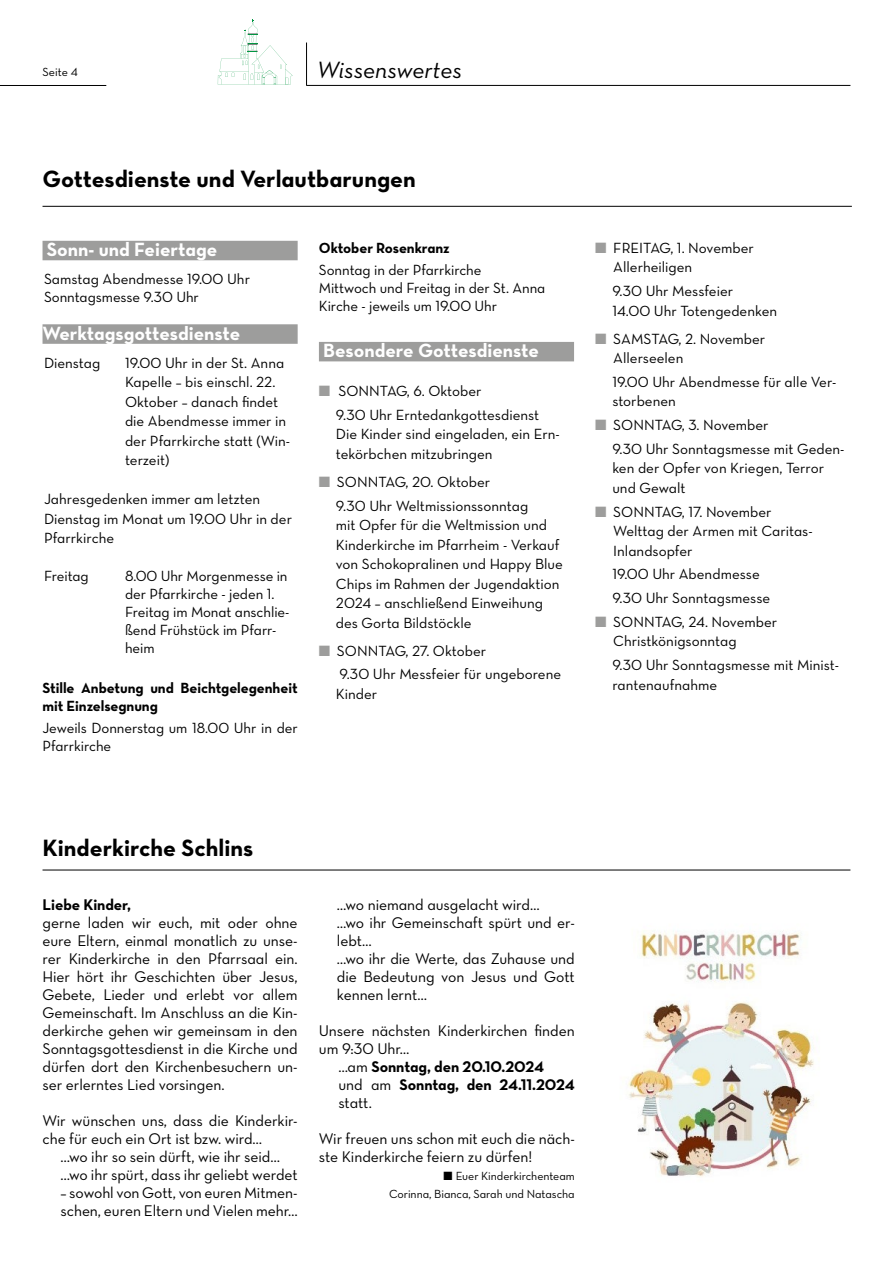
<style>
.page{position:relative;width:893px;height:1263px;background:#fff}
.page>*{position:absolute;margin:0;border:0;box-sizing:border-box;transform-origin:0 0}
.t1{font:24px "Neutra Text Bold Alt";color:#000}
.t2{font:24px "Neutra Text Book Italic Alt";color:#000}
.t3{font:19.5px "Neutra Text Bold Alt";color:#fff}
.t4{font:15.75px/18px "Neutra Text Book Alt";letter-spacing:-.005em;color:#000}
.t5{font:15.75px/18px "Neutra Text Bold Alt";letter-spacing:-.005em;color:#000}
.t6{font:15px/19.5px "Neutra Text Book Alt";color:#000}
.t7{font:15px/18px "Neutra Text Bold Alt";letter-spacing:-.005em;color:#000}
.t8{font:12px/18px "Neutra Text Book Alt";letter-spacing:-.005em;color:#000;text-align:right}
.s1{color:#9d9d9c}
.s2{font-family:"Neutra Text Book Alt"}
</style>
<div class="page">
<svg style="left:218px;top:19px;width:75px;height:66px"></svg>
<hr style="left:0;top:85px;width:106px;height:1px;background:#000">
<hr style="left:306px;top:43px;width:1px;height:42px;background:#000">
<hr style="left:306px;top:85px;width:544px;height:1px;background:#000">
<hr style="left:43px;top:206px;width:809px;height:1px;background:#000">
<div style="left:43px;top:241px;width:255px;height:19px;background:#9d9d9c"></div>
<div style="left:43px;top:324px;width:255px;height:20px;background:#9d9d9c"></div>
<div style="left:319px;top:342px;width:255px;height:19px;background:#9d9d9c"></div>
<hr style="left:43px;top:870px;width:807px;height:1px;background:#000">
<img style="left:628px;top:931px;width:186px;height:246px">
<p class="t8" style="left:43px;top:63px;width:37px">Seite 4</p>
<h1 class="t2" style="left:317px;top:56px;width:147px">Wissenswertes</h1>
<h1 class="t1" style="left:43px;top:164px;width:375px">Gottesdienste und Verlautbarungen</h1>
<h2 class="t3" style="left:47px;top:237px;width:172px">Sonn- und Feiertage</h2>
<p class="t6" style="left:44px;top:270px;width:208px;line-height:18px">Samstag Abendmesse 19.00 Uhr<br>Sonntagsmesse 9.30 Uhr</p>
<h2 class="t3" style="left:43px;top:321px;width:199px">Werktagsgottesdienste</h2>
<p class="t6" style="left:44px;top:352px;width:58px">Dienstag</p>
<p class="t6" style="left:125px;top:352px;width:167px">19.00 Uhr in der St. Anna<br>Kapelle – bis einschl. 22.<br>Oktober – danach findet die Abendmesse immer in der Pfarrkirche statt (Win&shy;terzeit)</p>
<p class="t6" style="left:44px;top:489px;width:249px">Jahresgedenken immer am letzten<br>Dienstag im Monat um 19.00 Uhr in der<br>Pfarrkirche</p>
<p class="t6" style="left:44px;top:565px;width:46px">Freitag</p>
<p class="t6" style="left:125px;top:566px;width:166px;line-height:18px">8.00 Uhr Morgenmesse in der Pfarrkirche - jeden 1.<br>Freitag im Monat anschlie&shy;ßend Frühstück im Pfarr&shy;heim</p>
<p class="t7" style="left:43px;top:678px;width:257px">Stille Anbetung und Beichtgelegenheit mit Einzelsegnung</p>
<p class="t6" style="left:43px;top:719px;width:257px;line-height:18px">Jeweils Donnerstag um 18.00 Uhr in der<br>Pfarrkirche</p>
<p class="t7" style="left:319px;top:238px;width:132px">Oktober Rosenkranz</p>
<p class="t6" style="left:319px;top:261px;width:228px;line-height:18px">Sonntag in der Pfarrkirche<br>Mittwoch und Freitag in der St. Anna<br>Kirche - jeweils um 19.00 Uhr</p>
<h2 class="t3" style="left:323px;top:338px;width:217px">Besondere Gottesdienste</h2>
<p class="t6" style="left:336px;top:379px;width:205px;line-height:23.7px;text-indent:-17px"><span class="s1">■</span> SONNTAG, 6. Oktober<br>9.30 Uhr Erntedankgottesdienst</p>
<p class="t6" style="left:336px;top:424px;width:225px">Die Kinder sind eingeladen, ein Ern&shy;tekörbchen mitzubringen</p>
<p class="t6" style="left:336px;top:470px;width:194px;line-height:23.7px;text-indent:-17px"><span class="s1">■</span> SONNTAG, 20. Oktober<br>9.30 Uhr Weltmissionssonntag</p>
<p class="t6" style="left:336px;top:515px;width:228px">mit Opfer für die Weltmission und<br>Kinderkirche im Pfarrheim - Verkauf von Schokopralinen und Happy Blue<br>Chips im Rahmen der Jugendaktion<br>2024 – anschließend Einweihung des Gorta Bildstöckle</p>
<p class="t6" style="left:339px;top:638px;width:223px;line-height:23.7px;text-indent:-21px"><span class="s1">■</span> SONNTAG, 27. Oktober<br>9.30 Uhr Messfeier für ungeborene</p>
<p class="t6" style="left:336px;top:684px;width:43px">Kinder</p>
<p class="t6" style="left:613px;top:238px;width:142px;text-indent:-18px"><span class="s1">■</span> FREITAG, 1. November<br>Allerheiligen</p>
<p class="t6" style="left:612px;top:281px;width:166px">9.30 Uhr Messfeier<br>14.00 Uhr Totengedenken</p>
<p class="t6" style="left:613px;top:329px;width:153px;text-indent:-18px"><span class="s1">■</span> SAMSTAG, 2. November<br>Allerseelen</p>
<p class="t6" style="left:612px;top:372px;width:225px">19.00 Uhr Abendmesse für alle Ver&shy;storbenen</p>
<p class="t6" style="left:612px;top:413px;width:234px;line-height:23.7px;text-indent:-17px"><span class="s1">■</span> SONNTAG, 3. November<br>9.30 Uhr Sonntagsmesse mit Geden-</p>
<p class="t6" style="left:612px;top:458px;width:213px">ken der Opfer von Kriegen, Terror und Gewalt</p>
<p class="t6" style="left:613px;top:502px;width:201px;text-indent:-18px"><span class="s1">■</span> SONNTAG, 17. November<br>Welttag der Armen mit Caritas-<br>Inlandsopfer</p>
<p class="t6" style="left:612px;top:562px;width:159px;line-height:23.7px">19.00 Uhr Abendmesse<br>9.30 Uhr Sonntagsmesse</p>
<p class="t6" style="left:613px;top:612px;width:165px;text-indent:-18px"><span class="s1">■</span> SONNTAG, 24. November<br>Christkönigsonntag</p>
<p class="t6" style="left:612px;top:655px;width:228px">9.30 Uhr Sonntagsmesse mit Minist&shy;rantenaufnahme</p>
<h1 class="t1" style="left:43px;top:833px;width:212px">Kinderkirche Schlins</h1>
<p class="t5" style="left:43px;top:895px;width:90px">Liebe Kinder,</p>
<p class="t4" style="left:43px;top:913px;width:257px;text-align:justify">gerne laden wir euch, mit oder ohne eure Eltern, einmal monatlich zu unse&shy;rer Kinderkirche in den Pfarrsaal ein.<br>Hier hört ihr Geschichten über Jesus, Gebete, Lieder und erlebt vor allem Gemeinschaft. Im Anschluss an die Kin&shy;derkirche gehen wir gemeinsam in den Sonntagsgottesdienst in die Kirche und dürfen dort den Kirchenbesuchern un&shy;ser erlerntes Lied vorsingen.</p>
<p class="t4" style="left:43px;top:1111px;width:257px">Wir wünschen uns, dass die Kinderkir&shy;che für euch ein Ort ist bzw. wird…</p>
<p class="t4" style="left:61px;top:1147px;width:239px">…wo ihr so sein dürft, wie ihr seid… …wo ihr spürt, dass ihr geliebt werdet</p>
<p class="t4" style="left:61px;top:1183px;width:239px">– sowohl von Gott, von euren Mitmen&shy;schen, euren Eltern und Vielen mehr…</p>
<p class="t4" style="left:337px;top:895px;width:239px">…wo niemand ausgelacht wird…<br>…wo ihr Gemeinschaft spürt und er&shy;lebt…<br>…wo ihr die Werte, das Zuhause und die Bedeutung von Jesus und Gott kennen lernt…</p>
<p class="t4" style="left:319px;top:1021px;width:257px">Unsere nächsten Kinderkirchen finden um 9:30 Uhr…</p>
<p class="t5" style="left:338px;top:1057px;width:238px"><span class="s2">…am</span> Sonntag, den 20.10.2024<br><span class="s2">und am</span> Sonntag, den 24.11.2024</p>
<p class="t4" style="left:338px;top:1093px;width:35px">statt.</p>
<p class="t4" style="left:319px;top:1129px;width:257px">Wir freuen uns schon mit euch die näch&shy;ste Kinderkirche feiern zu dürfen!</p>
<p class="t8" style="left:389px;top:1167px;width:187px">■ Euer Kinderkirchenteam<br>Corinna, Bianca, Sarah und Natascha</p>
</div>
